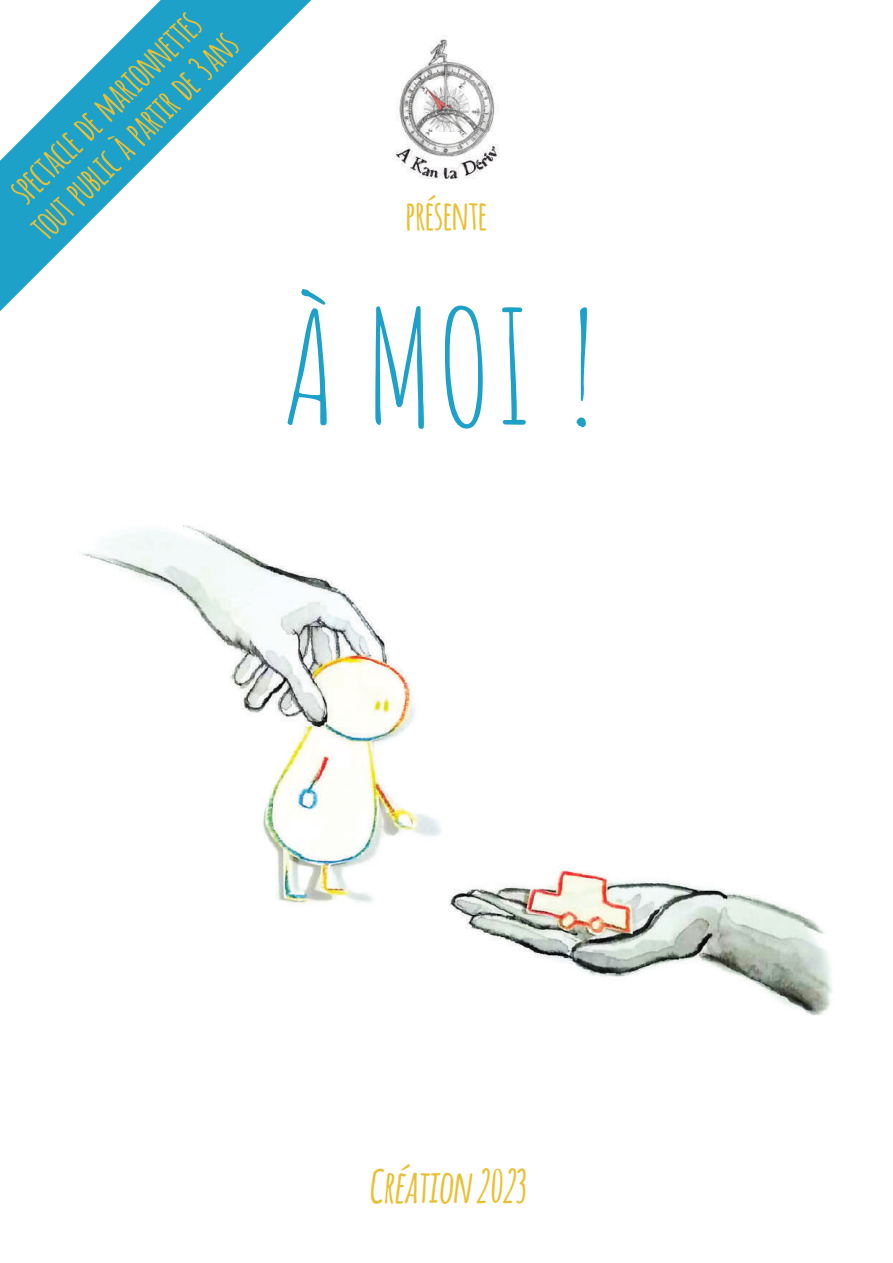
<style>
.page{position:relative;width:893px;height:1263px;background:#fff}
.page>*{position:absolute;margin:0;border:0;box-sizing:border-box;transform-origin:0 0}
.t1{font:156px "Amatic SC";color:#1da1c8}
.t2{font:700 45px "Amatic";color:#e9bf33}
.t3{font:700 40.5px "Amatic";color:#e9bf33}
.t4{font:700 37.5px/40.5px "Amatic";color:#e9bf33;text-align:center}
</style>
<div class="page">
<img style="left:395px;top:36px;width:104px;height:143px">
<svg style="left:0;top:0;width:311px;height:311px"></svg>
<img style="left:79px;top:525px;width:754px;height:491px">
<p class="t4" style="left:-7px;top:189px;width:276px;rotate:-45deg">SPECTACLE DE MARIONNETTES<br>TOUT PUBLIC À PARTIR DE 3 ANS</p>
<p class="t3" style="left:406px;top:186px;width:83px">PRÉSENTE</p>
<h1 class="t1" style="left:282px;top:255px;width:321px">à moi !</h1>
<p class="t2" style="left:369px;top:1154px;width:165px">CRÉATION 2023</p>
</div>
